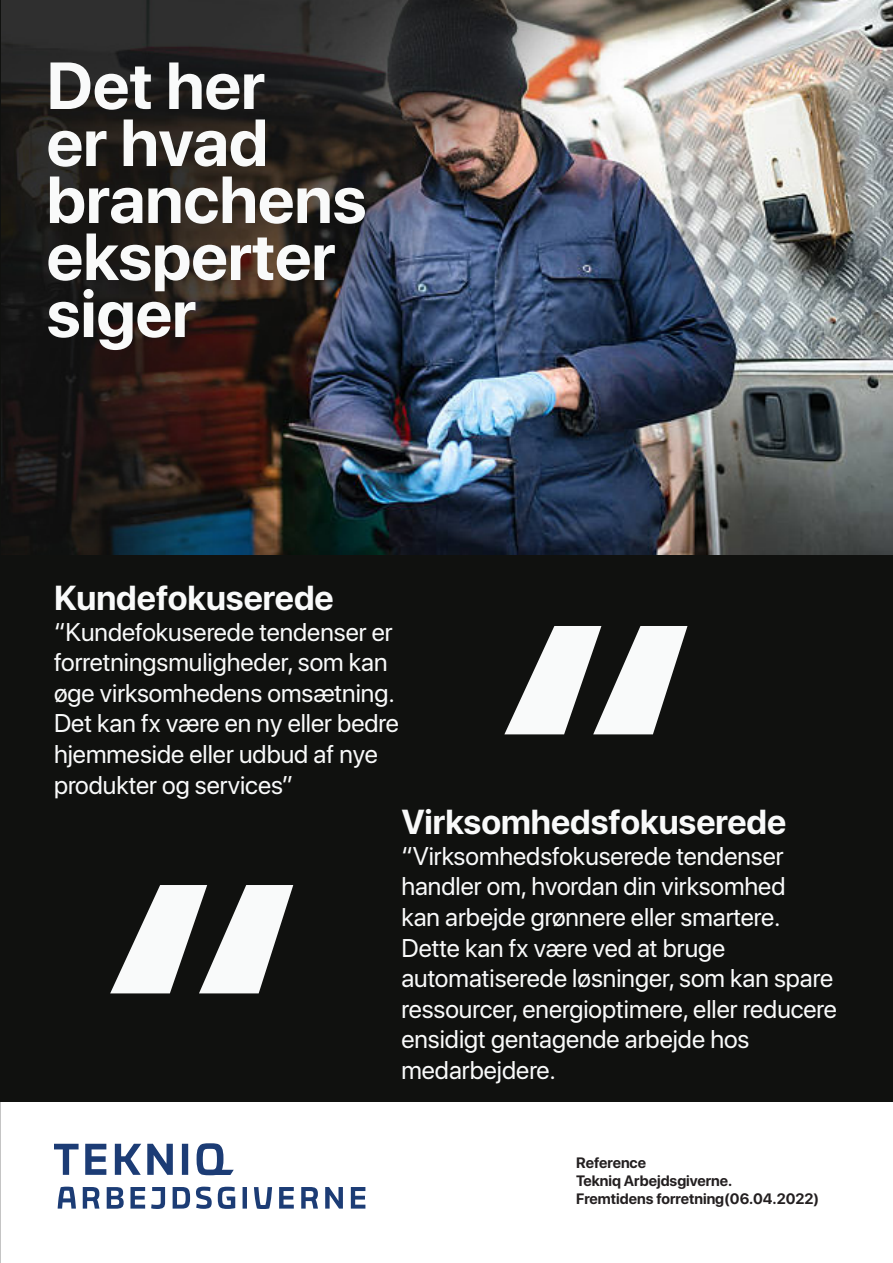
<style>
.page{position:relative;width:893px;height:1263px;background:#fff}
.page>*{position:absolute;margin:0;border:0;box-sizing:border-box;transform-origin:0 0}
.t1{font:italic 800 375px "SF Pro Display";color:#f9fafa}
.t2{font:700 66px/57px "SF Pro Display";color:#f9fafa}
.t3{font:700 34.5px "SF Pro Display";color:#f9fafa}
.t4{font:25.5px/30.6px "SF Pro Display";color:#f9fafa}
.t5{font:700 15px "SF Pro Display";color:#231f20}
</style>
<div class="page">
<div style="left:0;top:1px;width:893px;height:1101px;background:#10110f"></div>
<img style="left:2px;top:0;width:891px;height:554px">
<svg style="left:54px;top:1143px;width:180px;height:32px"></svg>
<svg style="left:58px;top:1186px;width:307px;height:23px"></svg>
<p class="t2" style="left:47px;top:58px;width:321px">Det her<br>er hvad branchens eksperter siger</p>
<p class="t3" style="left:54px;top:578px;width:281px">Kundefokuserede</p>
<p class="t4" style="left:54px;top:616px;width:346px">“Kundefokuserede tendenser er forretningsmuligheder, som kan øge virksomhedens omsætning.<br>Det kan fx være en ny eller bedre hjemmeside eller udbud af nye produkter og services”</p>
<p class="t1" style="left:463px;top:486px;width:209px">“</p>
<p class="t1" style="left:68px;top:745px;width:209px">“</p>
<p class="t3" style="left:401px;top:802px;width:386px">Virksomhedsfokuserede</p>
<p class="t4" style="left:401px;top:840px;width:384px">“Virksomhedsfokuserede tendenser</p>
<p class="t4" style="left:401px;top:871px;width:386px">handler om, hvordan din virksomhed</p>
<p class="t4" style="left:401px;top:902px;width:381px">kan arbejde grønnere eller smartere.</p>
<p class="t4" style="left:401px;top:932px;width:325px">Dette kan fx være ved at bruge</p>
<p class="t4" style="left:401px;top:963px;width:437px">automatiserede løsninger, som kan spare ressourcer, energioptimere, eller reducere ensidigt gentagende arbejde hos</p>
<p class="t4" style="left:401px;top:1055px;width:156px">medarbejdere.</p>
<p class="t5" style="left:576px;top:1153px;width:71px">Reference</p>
<p class="t5" style="left:576px;top:1171px;width:158px">Tekniq Arbejdsgiverne.</p>
<p class="t5" style="left:576px;top:1189px;width:245px">Fremtidens forretning(06.04.2022)</p>
</div>
